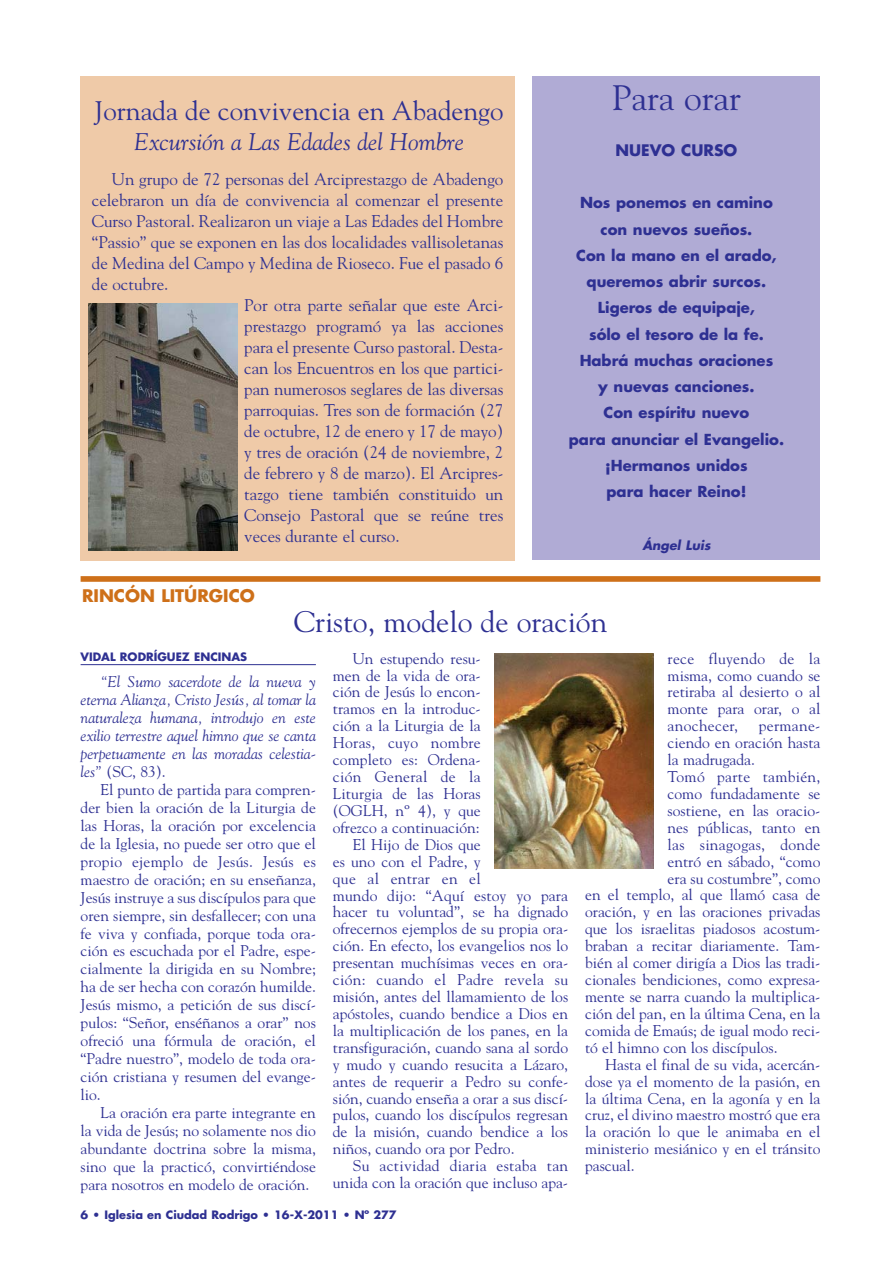
<style>
.page{position:relative;width:893px;height:1263px;background:#fff}
.page>*{position:absolute;margin:0;border:0;box-sizing:border-box;transform-origin:0 0}
.t1{font:35.25px "Goudy";color:#2e3092}
.t2{font:29.55px "Goudy";color:#2e3092}
.t3{font:26.85px "Goudy";color:#2e3092}
.t4{font:italic 24px "Goudy";color:#2e3092}
.t5{font:16.95px "Goudy";color:#2e3092}
.t6{font:700 16.95px "Futura";color:#ce7019}
.t7{font:15.45px/18px "Goudy";color:#2e3092;text-align:justify}
.t8{font:italic 15.45px/18px "Goudy";color:#2e3092;text-align:justify}
.t9{font:15.45px "Goudy";letter-spacing:.02em;color:#2e3092}
.t10{font:700 15.45px "Futura";color:#2e3092}
.t11{font:700 14.85px/26.2px "Futura";color:#2e3092;text-align:center}
.t12{font:italic 700 12.75px "Futura";color:#2e3092}
.t13{font:700 11.25px "Futura";color:#2e3092}
.s1{font-style:normal}
</style>
<div class="page">
<div style="left:81px;top:576px;width:739px;height:6px;background:#ce7019"></div>
<hr style="left:81px;top:664px;width:235px;height:1px;background:#2e3092">
<img style="left:495px;top:653px;width:158px;height:215px">
<div style="left:532px;top:76px;width:288px;height:484px;background:#b0abd5"></div>
<div style="left:81px;top:76px;width:433px;height:485px;background:#efcaa8"></div>
<img style="left:89px;top:303px;width:148px;height:247px">
<h3 class="t3" style="left:95px;top:100px;width:410px">Jornada de convivencia en Abadengo</h3>
<h3 class="t4" style="left:134px;top:132px;width:331px">Excursión a Las Edades del Hombre</h3>
<p class="t5" style="left:112px;top:172px;width:393px">Un grupo de 72 personas del Arciprestazgo de Abadengo</p>
<p class="t5" style="left:92px;top:193px;width:413px">celebraron un día de convivencia al comenzar el presente</p>
<p class="t5" style="left:92px;top:214px;width:413px">Curso Pastoral. Realizaron un viaje a Las Edades del Hombre</p>
<p class="t5" style="left:92px;top:235px;width:413px">“Passio” que se exponen en las dos localidades vallisoletanas</p>
<p class="t5" style="left:92px;top:256px;width:413px">de Medina del Campo y Medina de Rioseco. Fue el pasado 6</p>
<p class="t5" style="left:92px;top:277px;width:78px">de octubre.</p>
<p class="t5" style="left:244px;top:298px;width:261px">Por otra parte señalar que este Arci-</p>
<p class="t5" style="left:244px;top:319px;width:260px">prestazgo programó ya las acciones</p>
<p class="t5" style="left:244px;top:340px;width:260px">para el presente Curso pastoral. Desta-</p>
<p class="t5" style="left:244px;top:361px;width:260px">can los Encuentros en los que partici-</p>
<p class="t5" style="left:244px;top:382px;width:260px">pan numerosos seglares de las diversas</p>
<p class="t5" style="left:244px;top:403px;width:260px">parroquias. Tres son de formación (27</p>
<p class="t5" style="left:244px;top:424px;width:260px">de octubre, 12 de enero y 17 de mayo)</p>
<p class="t5" style="left:244px;top:445px;width:260px">y tres de oración (24 de noviembre, 2</p>
<p class="t5" style="left:244px;top:466px;width:260px">de febrero y 8 de marzo). El Arcipres-</p>
<p class="t5" style="left:244px;top:487px;width:260px">tazgo tiene también constituido un</p>
<p class="t5" style="left:244px;top:508px;width:260px">Consejo Pastoral que se reúne tres</p>
<p class="t5" style="left:244px;top:529px;width:157px">veces durante el curso.</p>
<p class="t6" style="left:82px;top:588px;width:174px">RINCÓN LITÚRGICO</p>
<h1 class="t1" style="left:612px;top:83px;width:131px">Para orar</h1>
<p class="t10" style="left:615px;top:143px;width:123px">NUEVO CURSO</p>
<p class="t11" style="left:569px;top:191px;width:217px">Nos ponemos en camino con nuevos sueños.<br>Con la mano en el arado, queremos abrir surcos.<br>Ligeros de equipaje,<br>sólo el tesoro de la fe.<br>Habrá muchas oraciones<br>y nuevas canciones.<br>Con espíritu nuevo<br>para anunciar el Evangelio. ¡Hermanos unidos<br>para hacer Reino!</p>
<p class="t12" style="left:642px;top:539px;width:72px">Ángel Luis</p>
<h2 class="t2" style="left:294px;top:610px;width:315px">Cristo, modelo de oración</h2>
<p class="t13" style="left:81px;top:652px;width:168px">VIDAL RODRÍGUEZ ENCINAS</p>
<p class="t8" style="left:81px;top:674px;width:237px;text-indent:20px">“El Sumo sacerdote de la nueva y eterna Alianza, Cristo Jesús, al tomar la naturaleza humana, introdujo en este exilio terrestre aquel himno que se canta perpetuamente en las moradas celestia&shy;les” <span class="s1">(SC, 83).</span></p>
<p class="t7" style="left:81px;top:782px;width:237px;text-indent:20px">El punto de partida para compren&shy;der bien la oración de la Liturgia de las Horas, la oración por excelencia de la Iglesia, no puede ser otro que el propio ejemplo de Jesús. Jesús es maestro de oración; en su enseñanza, Jesús instruye a sus discípulos para que oren siempre, sin desfallecer; con una fe viva y confiada, porque toda ora&shy;ción es escuchada por el Padre, espe&shy;cialmente la dirigida en su Nombre; ha de ser hecha con corazón humilde.<br>Jesús mismo, a petición de sus discí&shy;pulos: “Señor, enséñanos a orar” nos ofreció una fórmula de oración, el “Padre nuestro”, modelo de toda ora&shy;ción cristiana y resumen del evange&shy;lio.</p>
<p class="t7" style="left:81px;top:1105px;width:237px;text-indent:20px">La oración era parte integrante en la vida de Jesús; no solamente nos dio abundante doctrina sobre la misma, sino que la practicó, convirtiéndose para nosotros en modelo de oración.</p>
<p class="t7" style="left:353px;top:650px;width:129px">Un estupendo resu-</p>
<p class="t7" style="left:333px;top:667px;width:149px">men de la vida de ora-</p>
<p class="t7" style="left:333px;top:684px;width:149px">ción de Jesús lo encon-</p>
<p class="t7" style="left:333px;top:701px;width:149px">tramos en la introduc-</p>
<p class="t7" style="left:333px;top:718px;width:149px">ción a la Liturgia de la</p>
<p class="t9" style="left:333px;top:737px;width:149px">Horas, cuyo nombre</p>
<p class="t7" style="left:333px;top:752px;width:149px">completo es: Ordena-</p>
<p class="t9" style="left:333px;top:771px;width:149px">ción General de la</p>
<p class="t7" style="left:333px;top:786px;width:149px">Liturgia de las Horas</p>
<p class="t7" style="left:333px;top:803px;width:149px">(OGLH, nº 4), y que</p>
<p class="t7" style="left:333px;top:820px;width:148px">ofrezco a continuación:</p>
<p class="t7" style="left:353px;top:837px;width:129px">El Hijo de Dios que</p>
<p class="t7" style="left:333px;top:854px;width:149px">es uno con el Padre, y</p>
<p class="t9" style="left:333px;top:872px;width:149px">que al entrar en el</p>
<p class="t7" style="left:333px;top:887px;width:237px">mundo dijo: “Aquí estoy yo para</p>
<p class="t7" style="left:333px;top:904px;width:237px">hacer tu voluntad”, se ha dignado</p>
<p class="t7" style="left:333px;top:921px;width:237px">ofrecernos ejemplos de su propia ora-</p>
<p class="t7" style="left:333px;top:938px;width:237px">ción. En efecto, los evangelios nos lo</p>
<p class="t7" style="left:333px;top:955px;width:237px">presentan muchísimas veces en ora-</p>
<p class="t9" style="left:333px;top:974px;width:237px">ción: cuando el Padre revela su</p>
<p class="t7" style="left:333px;top:989px;width:237px">misión, antes del llamamiento de los</p>
<p class="t7" style="left:333px;top:1006px;width:237px">apóstoles, cuando bendice a Dios en</p>
<p class="t7" style="left:333px;top:1023px;width:237px">la multiplicación de los panes, en la</p>
<p class="t7" style="left:333px;top:1040px;width:237px">transfiguración, cuando sana al sordo</p>
<p class="t7" style="left:333px;top:1057px;width:237px">y mudo y cuando resucita a Lázaro,</p>
<p class="t7" style="left:333px;top:1073px;width:237px">antes de requerir a Pedro su confe-</p>
<p class="t7" style="left:333px;top:1090px;width:237px">sión, cuando enseña a orar a sus discí-</p>
<p class="t7" style="left:333px;top:1107px;width:237px">pulos, cuando los discípulos regresan</p>
<p class="t7" style="left:333px;top:1124px;width:237px">de la misión, cuando bendice a los</p>
<p class="t7" style="left:333px;top:1141px;width:183px">niños, cuando ora por Pedro.</p>
<p class="t9" style="left:353px;top:1160px;width:217px">Su actividad diaria estaba tan</p>
<p class="t7" style="left:333px;top:1175px;width:237px">unida con la oración que incluso apa-</p>
<p class="t13" style="left:81px;top:1210px;width:317px">6 • Iglesia en Ciudad Rodrigo • 16-X-2011 • Nº 277</p>
<p class="t7" style="left:667px;top:651px;width:154px;line-height:17px">rece fluyendo de la misma, como cuando se retiraba al desierto o al monte para orar, o al anochecer,</p>
<p class="t9" style="left:758px;top:720px;width:63px">permane-</p>
<p class="t7" style="left:667px;top:735px;width:154px">ciendo en oración hasta</p>
<p class="t7" style="left:667px;top:752px;width:89px">la madrugada.</p>
<p class="t9" style="left:667px;top:771px;width:154px">Tomó parte también,</p>
<p class="t7" style="left:667px;top:786px;width:154px">como fundadamente se</p>
<p class="t7" style="left:667px;top:803px;width:154px">sostiene, en las oracio-</p>
<p class="t7" style="left:667px;top:820px;width:154px">nes públicas, tanto en</p>
<p class="t9" style="left:667px;top:838px;width:154px">las sinagogas, donde</p>
<p class="t7" style="left:667px;top:854px;width:154px">entró en sábado, “como</p>
<p class="t7" style="left:667px;top:870px;width:154px">era su costumbre”, como</p>
<p class="t7" style="left:585px;top:887px;width:237px">en el templo, al que llamó casa de</p>
<p class="t7" style="left:585px;top:904px;width:237px">oración, y en las oraciones privadas</p>
<p class="t7" style="left:585px;top:921px;width:237px">que los israelitas piadosos acostum-</p>
<p class="t7" style="left:585px;top:938px;width:237px">braban a recitar diariamente. Tam-</p>
<p class="t7" style="left:585px;top:955px;width:237px">bién al comer dirigía a Dios las tradi-</p>
<p class="t7" style="left:585px;top:972px;width:237px">cionales bendiciones, como expresa-</p>
<p class="t7" style="left:585px;top:989px;width:237px">mente se narra cuando la multiplica-</p>
<p class="t7" style="left:585px;top:1006px;width:237px">ción del pan, en la última Cena, en la</p>
<p class="t7" style="left:585px;top:1023px;width:237px">comida de Emaús; de igual modo reci-</p>
<p class="t7" style="left:585px;top:1040px;width:194px">tó el himno con los discípulos.</p>
<p class="t7" style="left:605px;top:1057px;width:217px">Hasta el final de su vida, acercán-</p>
<p class="t7" style="left:585px;top:1073px;width:237px">dose ya el momento de la pasión, en</p>
<p class="t7" style="left:585px;top:1090px;width:237px">la última Cena, en la agonía y en la</p>
<p class="t7" style="left:585px;top:1107px;width:237px">cruz, el divino maestro mostró que era</p>
<p class="t7" style="left:585px;top:1124px;width:237px">la oración lo que le animaba en el</p>
<p class="t7" style="left:585px;top:1141px;width:237px">ministerio mesiánico y en el tránsito</p>
<p class="t7" style="left:585px;top:1158px;width:51px">pascual.</p>
</div>
